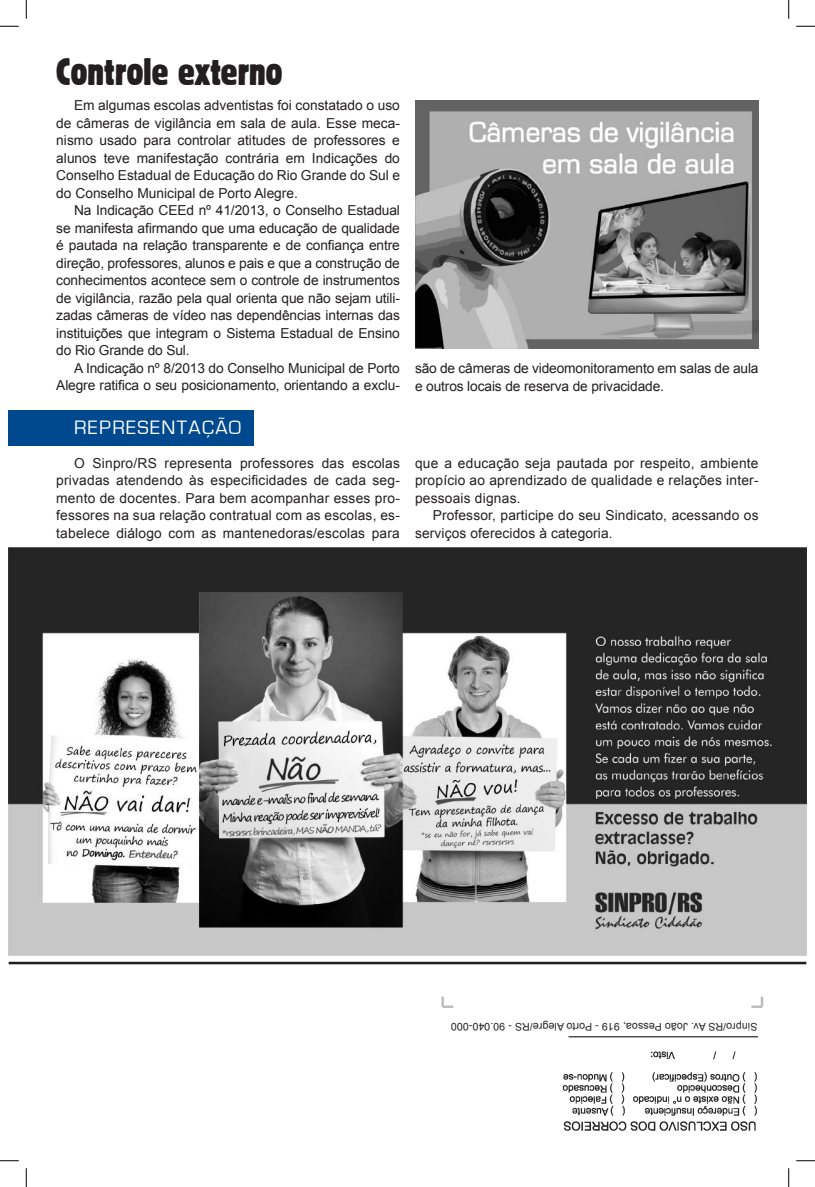
<style>
.page{position:relative;width:815px;height:1187px;background:#fff}
.page>*{position:absolute;margin:0;border:0;box-sizing:border-box;transform-origin:0 0}
.t1{font:condensed 40px "Block T";color:#231f20}
.t2{font:20px "Eurostile";letter-spacing:.07em;color:#fff}
.t3{font:13.75px/17.5px "Arial";color:#231f20;text-align:justify}
.t4{font:10.5px "Arial";letter-spacing:.01em;color:#231f20}
</style>
<div class="page">
<svg style="left:441px;top:996px;width:12px;height:11px"></svg>
<svg style="left:751px;top:996px;width:12px;height:11px"></svg>
<img style="left:562px;top:1036px;width:195px;height:94px">
<hr style="left:9px;top:961px;width:797px;height:3px;background:#231f20">
<div style="left:9px;top:410px;width:245px;height:35px;background:#01498e"></div>
<img style="left:415px;top:100px;width:343px;height:248px">
<img style="left:9px;top:547px;width:797px;height:408px">
<svg style="left:0;top:25px;width:19px;height:2px"></svg>
<svg style="left:796px;top:25px;width:18px;height:2px"></svg>
<svg style="left:0;top:1160px;width:19px;height:1px"></svg>
<svg style="left:796px;top:1160px;width:18px;height:1px"></svg>
<svg style="left:25px;top:0;width:2px;height:19px"></svg>
<svg style="left:25px;top:1168px;width:2px;height:18px"></svg>
<svg style="left:788px;top:0;width:1px;height:19px"></svg>
<svg style="left:788px;top:1168px;width:1px;height:18px"></svg>
<h1 class="t1" style="left:56px;top:51px;width:227px">Controle externo</h1>
<p class="t3" style="left:56px;top:97px;width:345px;text-indent:18px">Em algumas escolas adventistas foi constatado o uso de câmeras de vigilância em sala de aula. Esse meca&shy;nismo usado para controlar atitudes de professores e alunos teve manifestação contrária em Indicações do Conselho Estadual de Educação do Rio Grande do Sul e do Conselho Municipal de Porto Alegre.</p>
<p class="t3" style="left:56px;top:202px;width:345px;text-indent:18px">Na Indicação CEEd nº 41/2013, o Conselho Estadual se manifesta afirmando que uma educação de qualidade é pautada na relação transparente e de confiança entre direção, professores, alunos e pais e que a construção de conhecimentos acontece sem o controle de instrumentos de vigilância, razão pela qual orienta que não sejam utili&shy;zadas câmeras de vídeo nas dependências internas das instituições que integram o Sistema Estadual de Ensino do Rio Grande do Sul.</p>
<p class="t3" style="left:56px;top:359px;width:345px;text-align:right">A Indicação nº 8/2013 do Conselho Municipal de Porto<br>Alegre ratifica o seu posicionamento, orientando a exclu-</p>
<p class="t3" style="left:415px;top:359px;width:345px">são de câmeras de videomonitoramento em salas de aula e outros locais de reserva de privacidade.</p>
<h2 class="t2" style="left:74px;top:417px;width:169px">REPRESENTAÇÃO</h2>
<p class="t3" style="left:56px;top:454px;width:345px;text-indent:18px">O Sinpro/RS representa professores das escolas privadas atendendo às especificidades de cada seg&shy;mento de docentes. Para bem acompanhar esses pro&shy;fessores na sua relação contratual com as escolas, es&shy;tabelece diálogo com as mantenedoras/escolas para</p>
<p class="t3" style="left:415px;top:454px;width:345px">que a educação seja pautada por respeito, ambiente propício ao aprendizado de qualidade e relações inter&shy;pessoais dignas.</p>
<p class="t3" style="left:415px;top:507px;width:345px;text-indent:18px">Professor, participe do seu Sindicato, acessando os serviços oferecidos à categoria.</p>
<p class="t4" style="left:757px;top:1033px;width:308px;rotate:-180deg">Sinpro/RS Av. João Pessoa, 919 - Porto Alegre/RS - 90.040-000</p>
</div>
